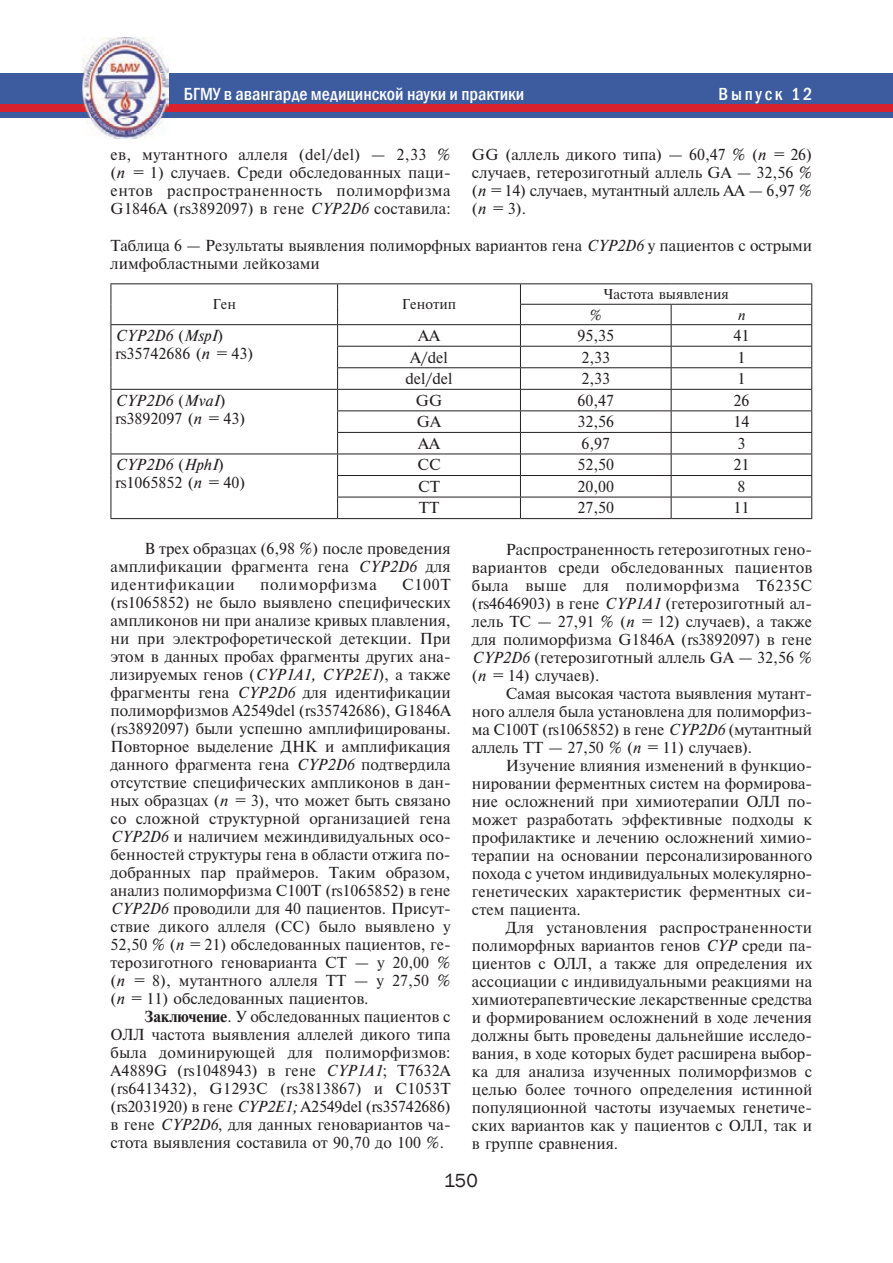
<style>
.page{position:relative;width:893px;height:1263px;background:#fff}
.page>*{position:absolute;margin:0;border:0;box-sizing:border-box;transform-origin:0 0}
.t1{font:19.5px "Franklin Gothic";color:#231f20}
.t2{font:500 condensed 18px "Franklin Gothic";color:#fff}
.t3{font:500 condensed 18px "Franklin Gothic";letter-spacing:.15em;color:#fff}
.t4{font:15px/18px "Newton C";color:#231f20;text-align:justify}
.t5{font:15px "Newton C Italic";color:#231f20}
.t6{font:15px "Newton C";letter-spacing:.05em;color:#231f20}
.t7{font:13.5px "Newton C";color:#231f20}
.t8{font:13.5px "Newton C Italic";color:#231f20}
.s1{font-family:"Newton C Italic"}
.s2{font-family:"Newton C"}
.s3{font-family:"Newton C Bold"}
</style>
<div class="page">
<div style="left:0;top:74px;width:893px;height:44px;background:#3d5ca0"></div>
<div style="left:0;top:104px;width:893px;height:8px;background:#d8232e"></div>
<img style="left:82px;top:37px;width:86px;height:101px">
<hr style="left:111px;top:283px;width:227px;height:1px;background:#231f20">
<hr style="left:338px;top:283px;width:182px;height:1px;background:#231f20">
<hr style="left:520px;top:283px;width:151px;height:1px;background:#231f20">
<hr style="left:671px;top:283px;width:141px;height:1px;background:#231f20">
<hr style="left:520px;top:304px;width:151px;height:1px;background:#231f20">
<hr style="left:671px;top:304px;width:141px;height:1px;background:#231f20">
<hr style="left:111px;top:324px;width:227px;height:1px;background:#231f20">
<hr style="left:338px;top:324px;width:182px;height:1px;background:#231f20">
<hr style="left:520px;top:324px;width:151px;height:1px;background:#231f20">
<hr style="left:671px;top:324px;width:141px;height:1px;background:#231f20">
<hr style="left:337px;top:346px;width:183px;height:1px;background:#231f20">
<hr style="left:520px;top:346px;width:151px;height:1px;background:#231f20">
<hr style="left:671px;top:346px;width:141px;height:1px;background:#231f20">
<hr style="left:337px;top:367px;width:183px;height:1px;background:#231f20">
<hr style="left:520px;top:367px;width:151px;height:1px;background:#231f20">
<hr style="left:671px;top:367px;width:141px;height:1px;background:#231f20">
<hr style="left:111px;top:389px;width:227px;height:1px;background:#231f20">
<hr style="left:338px;top:389px;width:182px;height:1px;background:#231f20">
<hr style="left:520px;top:389px;width:151px;height:1px;background:#231f20">
<hr style="left:671px;top:389px;width:141px;height:1px;background:#231f20">
<hr style="left:337px;top:410px;width:183px;height:1px;background:#231f20">
<hr style="left:520px;top:410px;width:151px;height:1px;background:#231f20">
<hr style="left:671px;top:410px;width:141px;height:1px;background:#231f20">
<hr style="left:337px;top:432px;width:183px;height:1px;background:#231f20">
<hr style="left:520px;top:432px;width:151px;height:1px;background:#231f20">
<hr style="left:671px;top:432px;width:141px;height:1px;background:#231f20">
<hr style="left:111px;top:454px;width:227px;height:1px;background:#231f20">
<hr style="left:338px;top:454px;width:182px;height:1px;background:#231f20">
<hr style="left:520px;top:454px;width:151px;height:1px;background:#231f20">
<hr style="left:671px;top:454px;width:141px;height:1px;background:#231f20">
<hr style="left:337px;top:475px;width:183px;height:1px;background:#231f20">
<hr style="left:520px;top:475px;width:151px;height:1px;background:#231f20">
<hr style="left:671px;top:475px;width:141px;height:1px;background:#231f20">
<hr style="left:337px;top:497px;width:183px;height:1px;background:#231f20">
<hr style="left:520px;top:497px;width:151px;height:1px;background:#231f20">
<hr style="left:671px;top:497px;width:141px;height:1px;background:#231f20">
<hr style="left:111px;top:518px;width:227px;height:1px;background:#231f20">
<hr style="left:338px;top:518px;width:182px;height:1px;background:#231f20">
<hr style="left:520px;top:518px;width:151px;height:1px;background:#231f20">
<hr style="left:671px;top:518px;width:141px;height:1px;background:#231f20">
<svg style="left:111px;top:284px;width:1px;height:234px"></svg>
<svg style="left:337px;top:284px;width:1px;height:234px"></svg>
<svg style="left:520px;top:284px;width:1px;height:234px"></svg>
<svg style="left:671px;top:305px;width:1px;height:213px"></svg>
<svg style="left:811px;top:284px;width:1px;height:234px"></svg>
<p class="t2" style="left:184px;top:82px;width:342px">БГМУ в авангарде медицинской науки и практики</p>
<p class="t3" style="left:719px;top:82px;width:95px">Выпуск 12</p>
<p class="t4" style="left:111px;top:146px;width:342px">ев, мутантного аллеля (del/del) — 2,33 % (<span class="s1">n =</span> 1) случаев. Среди обследованных паци&shy;ентов распространенность полиморфизма G1846A (rs3892097) в гене <span class="s1">CYP2D6</span> составила:</p>
<p class="t4" style="left:472px;top:146px;width:342px">GG (аллель дикого типа) — 60,47 % (<span class="s1">n =</span> 26) случаев, гетерозиготный аллель GA — 32,56 % (<span class="s1">n =</span> 14) случаев, мутантный аллель АА — 6,97 % (<span class="s1">n =</span> 3).</p>
<p class="t4" style="left:111px;top:237px;width:703px">Таблица 6 — Результаты выявления полиморфных вариантов гена <span class="s1">CYP2D6</span> у пациентов с острыми лимфобластными лейкозами</p>
<p class="t7" style="left:212px;top:297px;width:25px">Ген</p>
<p class="t7" style="left:402px;top:297px;width:56px">Генотип</p>
<p class="t7" style="left:603px;top:286px;width:127px">Частота выявления</p>
<p class="t7" style="left:590px;top:307px;width:14px">%</p>
<p class="t8" style="left:738px;top:307px;width:9px">n</p>
<p class="t5" style="left:115px;top:327px;width:110px">CYP2D6 <span class="s2">(</span>MspI<span class="s2">)</span></p>
<p class="t4" style="left:115px;top:345px;width:140px">rs35742686 (<span class="s1">n =</span> 43)</p>
<p class="t5" style="left:115px;top:392px;width:112px">CYP2D6 <span class="s2">(</span>MvaI<span class="s2">)</span></p>
<p class="t4" style="left:115px;top:409px;width:132px">rs3892097 (<span class="s1">n =</span> 43)</p>
<p class="t4" style="left:418px;top:327px;width:23px">AA</p>
<p class="t4" style="left:577px;top:327px;width:38px">95,35</p>
<p class="t4" style="left:733px;top:327px;width:17px">41</p>
<p class="t4" style="left:410px;top:348px;width:39px">A/del</p>
<p class="t4" style="left:581px;top:348px;width:30px">2,33</p>
<p class="t4" style="left:737px;top:348px;width:9px">1</p>
<p class="t4" style="left:405px;top:370px;width:49px">del/del</p>
<p class="t4" style="left:581px;top:370px;width:30px">2,33</p>
<p class="t4" style="left:737px;top:370px;width:9px">1</p>
<p class="t4" style="left:416px;top:391px;width:28px">GG</p>
<p class="t4" style="left:577px;top:391px;width:38px">60,47</p>
<p class="t4" style="left:733px;top:391px;width:17px">26</p>
<p class="t4" style="left:417px;top:413px;width:26px">GA</p>
<p class="t4" style="left:577px;top:413px;width:38px">32,56</p>
<p class="t4" style="left:733px;top:413px;width:17px">14</p>
<p class="t4" style="left:418px;top:434px;width:23px">AA</p>
<p class="t4" style="left:581px;top:434px;width:30px">6,97</p>
<p class="t4" style="left:737px;top:434px;width:9px">3</p>
<p class="t5" style="left:115px;top:456px;width:110px">CYP2D6 <span class="s2">(</span>HphI<span class="s2">)</span></p>
<p class="t4" style="left:115px;top:474px;width:132px">rs1065852 (<span class="s1">n =</span> 40)</p>
<p class="t4" style="left:417px;top:456px;width:25px">СС</p>
<p class="t4" style="left:577px;top:456px;width:38px">52,50</p>
<p class="t4" style="left:733px;top:456px;width:17px">21</p>
<p class="t4" style="left:418px;top:477px;width:23px">СТ</p>
<p class="t4" style="left:577px;top:477px;width:38px">20,00</p>
<p class="t4" style="left:737px;top:477px;width:9px">8</p>
<p class="t4" style="left:419px;top:499px;width:22px">ТТ</p>
<p class="t4" style="left:577px;top:499px;width:38px">27,50</p>
<p class="t4" style="left:733px;top:499px;width:17px">11</p>
<p class="t4" style="left:111px;top:539px;width:342px;text-indent:34px">В трех образцах (6,98 %) после проведения амплификации фрагмента гена <span class="s1">CYP2D6</span> для идентификации</p>
<p class="t4" style="left:472px;top:540px;width:342px;text-indent:34px">Распространенность гетерозиготных гено&shy;вариантов среди обследованных пациентов была выше для полиморфизма T6235C (rs4646903) в гене <span class="s1">CYP1A1</span> (гетерозиготный ал&shy;лель ТС — 27,91 % (<span class="s1">n =</span> 12) случаев), а также для полиморфизма G1846A (rs3892097) в гене <span class="s1">CYP2D6</span> (гетерозиготный аллель GA — 32,56 % (<span class="s1">n =</span> 14) случаев).</p>
<p class="t4" style="left:472px;top:684px;width:342px;text-indent:34px">Самая высокая частота выявления мутант&shy;ного аллеля была установлена для полиморфиз&shy;ма C100T (rs1065852) в гене <span class="s1">CYP2D6</span> (мутантный аллель ТТ — 27,50 % (<span class="s1">n =</span> 11) случаев).</p>
<p class="t4" style="left:472px;top:756px;width:342px;text-indent:34px">Изучение влияния изменений в функцио&shy;нировании ферментных систем на формирова&shy;ние осложнений при химиотерапии ОЛЛ по&shy;может разработать эффективные подходы к профилактике и лечению осложнений химио&shy;терапии на основании персонализированного похода с учетом индивидуальных молекулярно&shy;генетических характеристик ферментных си&shy;стем пациента.</p>
<p class="t4" style="left:472px;top:918px;width:342px;text-indent:34px">Для установления распространенности полиморфных вариантов генов <span class="s1">CYP</span> среди па&shy;циентов с ОЛЛ, а также для определения их ассоциации с индивидуальными реакциями на химиотерапевтические лекарственные средства и формированием осложнений в ходе лечения должны быть проведены дальнейшие исследо&shy;вания, в ходе которых будет расширена выбор&shy;ка для анализа изученных полиморфизмов с целью более точного определения истинной популяционной частоты изучаемых генетиче&shy;ских вариантов как у пациентов с ОЛЛ, так и в группе сравнения.</p>
<p class="t6" style="left:260px;top:575px;width:118px">полиморфизма</p>
<p class="t4" style="left:111px;top:575px;width:342px;text-indent:291px">C100T (rs1065852) не было выявлено специфических ампликонов ни при анализе кривых плавления, ни при электрофоретической детекции. При этом в данных пробах фрагменты других ана&shy;лизируемых генов (<span class="s1">CYP1A1, CYP2E1</span>), а также фрагменты гена <span class="s1">CYP2D6</span> для идентификации полиморфизмов A2549del (rs35742686), G1846A (rs3892097) были успешно амплифицированы.<br>Повторное выделение ДНК и амплификация данного фрагмента гена <span class="s1">CYP2D6</span> подтвердила отсутствие специфических ампликонов в дан&shy;ных образцах (<span class="s1">n =</span> 3), что может быть связано со сложной структурной организацией гена <span class="s1">CYP2D6</span> и наличием межиндивидуальных осо&shy;бенностей структуры гена в области отжига по&shy;добранных пар праймеров. Таким образом, анализ полиморфизма C100T (rs1065852) в гене <span class="s1">CYP2D6</span> проводили для 40 пациентов. Присут&shy;ствие дикого аллеля (СС) было выявлено у 52,50 % (<span class="s1">n =</span> 21) обследованных пациентов, ге&shy;терозиготного геноварианта СТ — у 20,00 % (<span class="s1">n =</span> 8), мутантного аллеля ТТ — у 27,50 % (<span class="s1">n =</span> 11) обследованных пациентов.</p>
<p class="t4" style="left:111px;top:1007px;width:342px;text-indent:34px"><span class="s3">Заключение</span>. У обследованных пациентов с ОЛЛ частота выявления аллелей дикого типа была доминирующей для полиморфизмов:<br>A4889G (rs1048943) в гене <span class="s1">CYP1A1</span>; T7632A (rs6413432), G1293C (rs3813867) и C1053T (rs2031920) в гене <span class="s1">CYP2Е1;</span> A2549del (rs35742686) в гене <span class="s1">CYP2D6</span>, для данных геновариантов ча&shy;стота выявления составила от 90,70 до 100 %.</p>
<h1 class="t1" style="left:444px;top:1169px;width:36px">150</h1>
</div>
